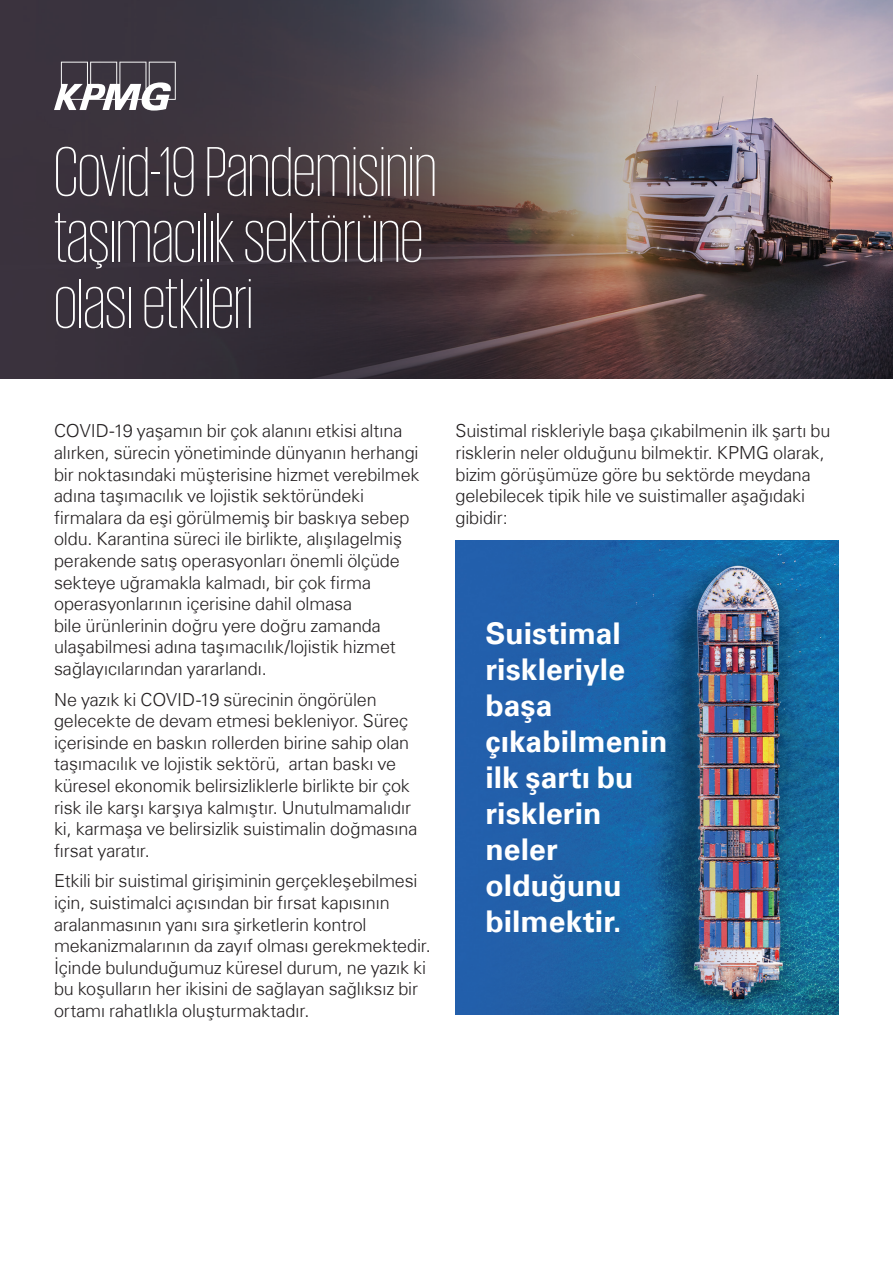
<style>
.page{position:relative;width:893px;height:1263px;background:#fff}
.page>*{position:absolute;margin:0;border:0;box-sizing:border-box;transform-origin:0 0}
.Title_112_pt{font:200 72px/66px "KPMG";color:#fff}
.Bodycopy_9_5pt{font:700 30px/36px "Universfor KPMG";color:#fff}
.Bodycopy_9_5pt-2{font:300 18px/21.6px "Universfor KPMG";letter-spacing:-.01em;color:#231f20}
</style>
<div class="page">
<img style="left:455px;top:540px;width:384px;height:474px">
<img style="left:0;top:0;width:893px;height:379px">
<svg style="left:54px;top:62px;width:122px;height:49px"></svg>
<p class="Title_112_pt" style="left:54px;top:137px;width:384px">Covid-19 Pandemisinin taşımacılık sektörüne olası etkileri</p>
<p class="Bodycopy_9_5pt-2" style="left:54px;top:420px;width:367px">COVID-19 yaşamın bir çok alanını etkisi altına alırken, sürecin yönetiminde dünyanın herhangi bir noktasındaki müşterisine hizmet verebilmek adına taşımacılık ve lojistik sektöründeki firmalara da eşi görülmemiş bir baskıya sebep oldu. Karantina süreci ile birlikte, alışılagelmiş perakende satış operasyonları önemli ölçüde sekteye uğramakla kalmadı, bir çok firma operasyonlarının içerisine dahil olmasa<br>bile ürünlerinin doğru yere doğru zamanda ulaşabilmesi adına taşımacılık/lojistik hizmet sağlayıcılarından yararlandı.</p>
<p class="Bodycopy_9_5pt-2" style="left:54px;top:688px;width:365px">Ne yazık ki COVID-19 sürecinin öngörülen gelecekte de devam etmesi bekleniyor. Süreç içerisinde en baskın rollerden birine sahip olan taşımacılık ve lojistik sektörü, artan baskı ve küresel ekonomik belirsizliklerle birlikte bir çok risk ile karşı karşıya kalmıştır. Unutulmamalıdır ki, karmaşa ve belirsizlik suistimalin doğmasına fırsat yaratır.</p>
<p class="Bodycopy_9_5pt-2" style="left:54px;top:870px;width:378px">Etkili bir suistimal girişiminin gerçekleşebilmesi için, suistimalci açısından bir fırsat kapısının aralanmasının yanı sıra şirketlerin kontrol mekanizmalarının da zayıf olması gerekmektedir.<br>İçinde bulunduğumuz küresel durum, ne yazık ki bu koşulların her ikisini de sağlayan sağlıksız bir ortamı rahatlıkla oluşturmaktadır.</p>
<p class="Bodycopy_9_5pt-2" style="left:455px;top:420px;width:376px">Suistimal riskleriyle başa çıkabilmenin ilk şartı bu risklerin neler olduğunu bilmektir. KPMG olarak, bizim görüşümüze göre bu sektörde meydana gelebilecek tipik hile ve suistimaller aşağıdaki gibidir:</p>
<p class="Bodycopy_9_5pt" style="left:485px;top:615px;width:184px">Suistimal riskleriyle başa çıkabilmenin ilk şartı bu risklerin neler olduğunu bilmektir.</p>
</div>
